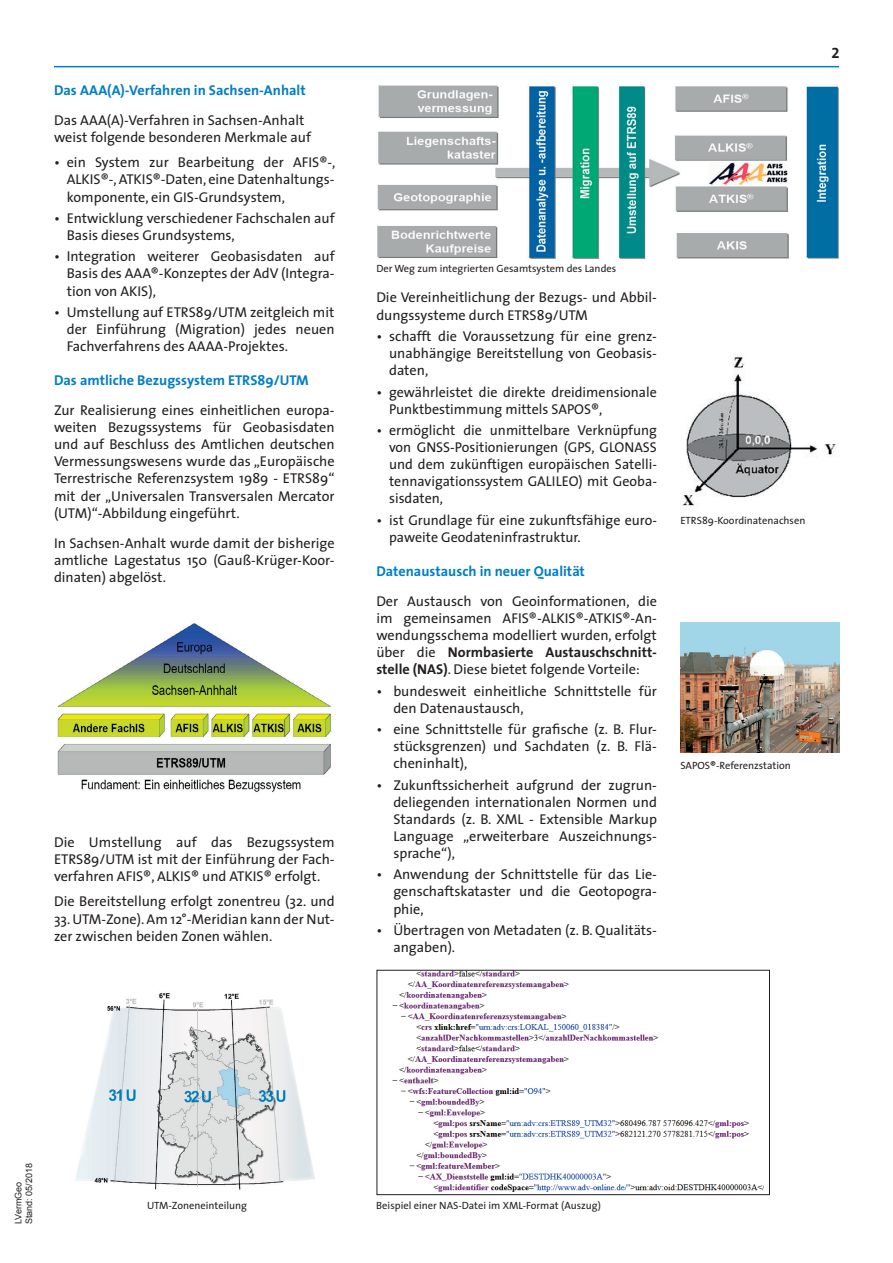
<style>
.page{position:relative;width:893px;height:1263px;background:#fff}
.page>*{position:absolute;margin:0;border:0;box-sizing:border-box;transform-origin:0 0}
.t1{font:15px "The Sans Bold Expert";color:#231f20}
.t2{font:14.25px/17.1px "The Sans";color:#231f20;text-align:justify}
.t3{font:700 14.25px "The Sans";color:#007ec5}
.t4{font:10.5px "The Sans";color:#231f20}
.t5{font:9px/10.8px "Arial";color:#231f20}
.s1{font-weight:700}
.s2{color:#000001}
</style>
<div class="page">
<hr style="left:54px;top:66px;width:785px;height:1px;background:#007ec5">
<img style="left:75px;top:993px;width:240px;height:197px">
<img style="left:57px;top:623px;width:274px;height:169px">
<img style="left:680px;top:623px;width:159px;height:130px">
<img style="left:377px;top:85px;width:462px;height:174px">
<img style="left:392px;top:972px;width:371px;height:220px">
<div style="left:377px;top:970px;width:393px;height:225px;border:1px solid #231f20"></div>
<img style="left:682px;top:356px;width:155px;height:150px">
<p class="t3" style="left:54px;top:81px;width:253px">Das AAA(A)-Verfahren in Sachsen-Anhalt</p>
<p class="t2" style="left:54px;top:111px;width:259px">Das AAA(A)-Verfahren in Sachsen-Anhalt weist folgende besonderen Merkmale auf</p>
<p class="t2" style="left:67px;top:154px;width:270px;text-indent:-13px">• ein System zur Bearbeitung der AFIS®-, ALKIS®-, ATKIS®-Daten, eine Datenhaltungs&shy;komponente, ein GIS-Grundsystem,</p>
<p class="t2" style="left:67px;top:210px;width:269px;text-indent:-13px">• Entwicklung verschiedener Fachschalen auf<br>Basis dieses Grundsystems,</p>
<p class="t2" style="left:67px;top:248px;width:269px;text-indent:-13px">• Integration weiterer Geobasisdaten auf Basis des AAA®-Konzeptes der AdV (Integra&shy;tion von AKIS),</p>
<p class="t2" style="left:67px;top:304px;width:269px;text-indent:-13px">• Umstellung auf ETRS89/UTM zeitgleich mit der Einführung (Migration) jedes neuen Fachverfahrens des AAAA-Projektes.</p>
<p class="t3" style="left:54px;top:371px;width:256px">Das amtliche Bezugssystem ETRS89/UTM</p>
<p class="t2" style="left:54px;top:402px;width:282px">Zur Realisierung eines einheitlichen europa&shy;weiten Bezugssystems für Geobasisdaten und auf Beschluss des Amtlichen deutschen Vermessungswesens wurde das „Europäische Terrestrische Referenzsystem 1989 - ETRS89“ mit der „Universalen Transversalen Mercator (UTM)“-Abbildung eingeführt.</p>
<p class="t2" style="left:54px;top:534px;width:282px">In Sachsen-Anhalt wurde damit der bisherige amtliche Lagestatus 150 (Gauß-Krüger-Koor&shy;dinaten) abgelöst.</p>
<p class="t2" style="left:54px;top:833px;width:282px">Die Umstellung auf das Bezugssystem ETRS89/UTM ist mit der Einführung der Fach&shy;verfahren AFIS®, ALKIS® und ATKIS® erfolgt.</p>
<p class="t2" style="left:54px;top:893px;width:282px">Die Bereitstellung erfolgt zonentreu (32. und</p>
<p class="t2" style="left:54px;top:910px;width:282px">33. UTM-Zone). Am 12°-Meridian kann der Nut&shy;zer zwischen beiden Zonen wählen.</p>
<p class="t1" style="left:831px;top:44px;width:10px">2</p>
<p class="t4" style="left:376px;top:261px;width:241px">Der Weg zum integrierten Gesamtsystem des Landes</p>
<p class="t2" style="left:376px;top:289px;width:282px">Die Vereinheitlichung der Bezugs- und Abbil&shy;dungssysteme durch ETRS89/UTM</p>
<p class="t2" style="left:389px;top:328px;width:269px;text-indent:-13px">• schafft die Voraussetzung für eine grenz&shy;unabhängige Bereitstellung von Geobasis&shy;daten,</p>
<p class="t2" style="left:389px;top:383px;width:269px;text-indent:-13px">• gewährleistet die direkte dreidimensionale<br>Punktbestimmung mittels SAPOS®,</p>
<p class="t2" style="left:389px;top:422px;width:269px;text-indent:-13px">• ermöglicht die unmittelbare Verknüpfung von GNSS-Positionierungen (GPS, GLONASS und dem zukünftigen europäischen Satelli&shy;tennavigationssystem GALILEO) mit Geoba&shy;sisdaten,</p>
<p class="t2" style="left:389px;top:511px;width:269px;text-indent:-13px">• ist Grundlage für eine zukunftsfähige euro&shy;paweite Geodateninfrastruktur.</p>
<p class="t3" style="left:376px;top:562px;width:210px">Datenaustausch in neuer Qualität</p>
<p class="t2" style="left:376px;top:593px;width:282px">Der Austausch von Geoinformationen, die im gemeinsamen AFIS®-ALKIS®-ATKIS®-An&shy;wendungsschema modelliert wurden, erfolgt über die <span class="s1">Normbasierte Austauschschnitt&shy;stelle (NAS)</span>. Diese bietet folgende Vorteile:</p>
<p class="t2" style="left:393px;top:682px;width:265px;text-indent:-17px">• bundesweit einheitliche Schnittstelle für den Datenaustausch,</p>
<p class="t2" style="left:393px;top:721px;width:265px;text-indent:-17px">• eine Schnittstelle für grafische (z. B. Flur&shy;stücksgrenzen) und Sachdaten (z. B. Flä&shy;cheninhalt),</p>
<p class="t2" style="left:393px;top:776px;width:265px;text-indent:-17px">• Zukunftssicherheit aufgrund der zugrun&shy;deliegenden internationalen Normen und Standards (z. B. XML - Extensible Markup Language „erweiterbare Auszeichnungs&shy;sprache“),</p>
<p class="t2" style="left:393px;top:866px;width:265px;text-indent:-17px">• Anwendung der Schnittstelle für das Lie&shy;genschaftskataster und die Geotopogra&shy;phie,</p>
<p class="t2" style="left:393px;top:922px;width:265px;text-indent:-17px">• Übertragen von Metadaten (z. B. Qualitäts&shy;angaben).</p>
<p class="t4" style="left:680px;top:514px;width:127px">ETRS89-Koordinatenachsen</p>
<p class="t4" style="left:680px;top:759px;width:112px">SAPOS<span class="s2">®</span>-Referenzstation</p>
<p class="t5" style="left:13px;top:1224px;width:63px;rotate:-90deg">LVermGeo<br>Stand: 05/2018</p>
<p class="t4" style="left:147px;top:1198px;width:102px">UTM-Zoneneinteilung</p>
<p class="t4" style="left:376px;top:1198px;width:226px">Beispiel einer NAS-Datei im XML-Format (Auszug)</p>
</div>
